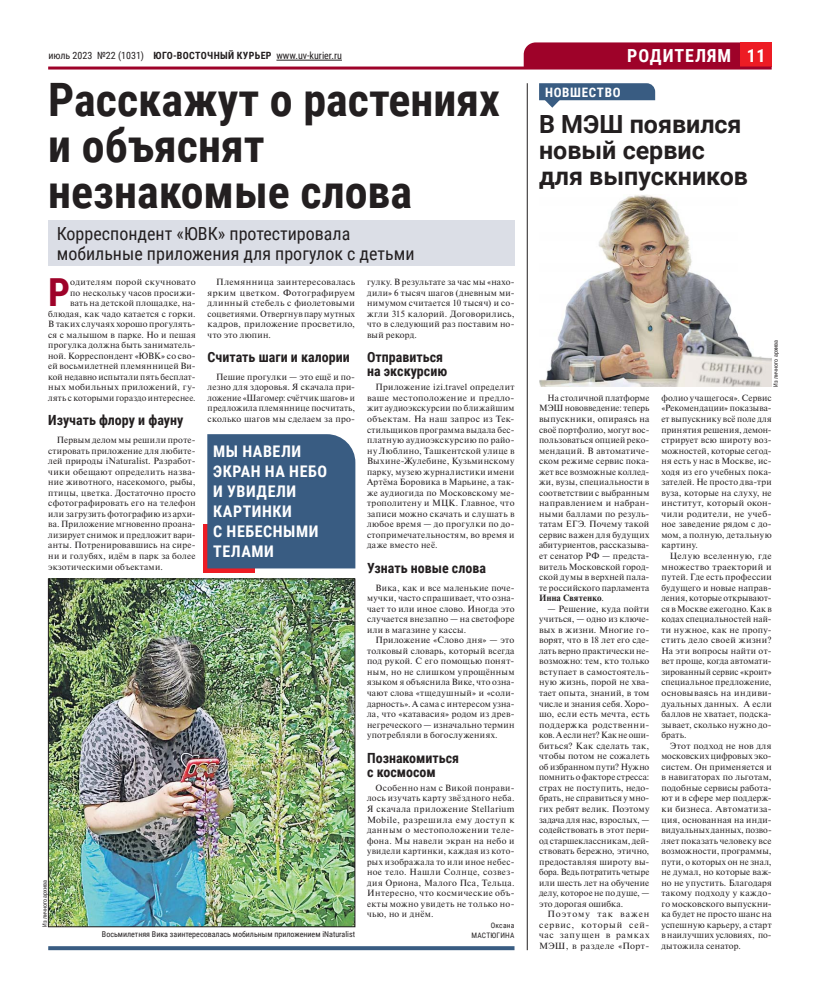
<style>
.page{position:relative;width:820px;height:993px;background:#fff}
.page>*{position:absolute;margin:0;border:0;box-sizing:border-box;transform-origin:0 0}
.t1{font:700 46px/46px "Roboto Condensed";color:#231f20}
.t2{font:700 38.6px "Roboto Condensed";color:#9e0229}
.t3{font:700 25px/26px "Roboto";color:#231f20}
.t4{font:18px/20px "Roboto Condensed";color:#231f20}
.t5{font:700 18px "Roboto Condensed";letter-spacing:.055em;color:#fff}
.t6{font:700 16px/20px "Roboto Condensed";letter-spacing:.035em;color:#fff}
.t7{font:700 14px/14px "Roboto Condensed";color:#231f20}
.t8{font:700 13px "Roboto Condensed";letter-spacing:.055em;color:#fff}
.t9{font:10px "Roboto Condensed";color:#231f20}
.t10{font:9px/10.5px "Newton C";letter-spacing:.025em;color:#231f20;text-align:justify}
.t11{font:8px "Roboto Condensed";color:#231f20}
.t12{font:7.5px/10.5px "Roboto Condensed";letter-spacing:.03em;color:#231f20;text-align:right}
.t13{font:6px "Roboto Condensed";color:#231f20}
.s1{font-weight:700}
</style>
<div class="page">
<div style="left:523px;top:42px;width:217px;height:24px;background:#9e0229"></div>
<div style="left:740px;top:42px;width:31px;height:25px;background:#ed1c24"></div>
<hr style="left:48px;top:66px;width:723px;height:3px;background:#9e0229">
<hr style="left:276px;top:60px;width:66px;height:1px;background:#231f20">
<svg style="left:48px;top:946px;width:466px;height:3px"></svg>
<div style="left:48px;top:221px;width:466px;height:45px;background:#dbdee6"></div>
<div style="left:203px;top:524px;width:51px;height:49px;background:#ed1c24"></div>
<div style="left:207px;top:434px;width:148px;height:134px;background:#395c82"></div>
<img style="left:539px;top:195px;width:232px;height:191px">
<svg style="left:539px;top:83px;width:116px;height:25px"></svg>
<img style="left:50px;top:580px;width:303px;height:344px">
<div style="left:48px;top:578px;width:307px;height:348px;border:1px solid #231f20"></div>
<hr style="left:527px;top:83px;width:1px;height:866px;background:#231f20">
<p class="t9" style="left:48px;top:50px;width:295px">июль 2023 №22 (1031) <span class="s1">ЮГО-ВОСТОЧНЫЙ КУРЬЕР</span> www.uv-kurier.ru</p>
<h3 class="t5" style="left:626px;top:45px;width:140px">РОДИТЕЛЯМ 11</h3>
<h1 class="t1" style="left:48px;top:78px;width:453px">Расскажут о растениях и объяснят незнакомые слова</h1>
<h3 class="t4" style="left:57px;top:224px;width:359px">Корреспондент «ЮВК» протестировала мобильные приложения для прогулок с детьми</h3>
<h2 class="t2" style="left:48px;top:270px;width:23px">Р</h2>
<p class="t10" style="left:48px;top:276px;width:149px;text-align:right">одителям порой скучновато<br>по нескольку часов просижи-<br>вать на детской площадке, на&shy;блюдая, как чадо катается с горки.<br>В таких случаях хорошо прогулять&shy;ся с малышом в парке. Но и пешая прогулка должна быть заниматель&shy;ной. Корреспондент «ЮВК» со сво&shy;ей восьмилетней племянницей Ви&shy;кой недавно испытали пять бесплат&shy;ных мобильных приложений, гу&shy;лять с которыми гораздо интереснее.</p>
<h3 class="t7" style="left:48px;top:413px;width:137px">Изучать флору и фауну</h3>
<p class="t10" style="left:48px;top:434px;width:149px;text-indent:9px">Первым делом мы решили проте&shy;стировать приложение для любите&shy;лей природы iNaturalist. Разработ&shy;чики обещают определить назва&shy;ние животного, насекомого, рыбы, птицы, цветка. Достаточно просто сфотографировать его на телефон или загрузить фотографию из архи&shy;ва. Приложение мгновенно проана&shy;лизирует снимок и предложит вари&shy;анты. Потренировавшись на сире&shy;ни и голубях, идём в парк за более экзотическими объектами.</p>
<p class="t10" style="left:207px;top:276px;width:149px;text-indent:9px">Племянница заинтересовалась ярким цветком. Фотографируем длинный стебель с фиолетовыми соцветиями. Отвергнув пару мутных кадров, приложение просветило, что это люпин.</p>
<h3 class="t7" style="left:207px;top:350px;width:143px">Считать шаги и калории</h3>
<p class="t10" style="left:207px;top:371px;width:149px;text-indent:9px">Пешие прогулки — это ещё и по&shy;лезно для здоровья. Я скачала при&shy;ложение «Шагомер: счётчик шагов» и предложила племяннице посчитать, сколько шагов мы сделаем за про-</p>
<h3 class="t6" style="left:213px;top:441px;width:115px">МЫ НАВЕЛИ<br>ЭКРАН НА НЕБО<br>И УВИДЕЛИ<br>КАРТИНКИ<br>С НЕБЕСНЫМИ<br>ТЕЛАМИ</h3>
<p class="t13" style="left:41px;top:926px;width:48px;rotate:-90deg">Из личного архива</p>
<p class="t11" style="left:102px;top:928px;width:254px">Восьмилетняя Вика заинтересовалась мобильным приложением iNaturalist</p>
<p class="t10" style="left:367px;top:276px;width:149px">гулку. В результате за час мы «нахо&shy;дили» 6 тысяч шагов (дневным ми&shy;нимумом считается 10 тысяч) и со&shy;жгли 315 калорий. Договорились, что в следующий раз поставим но&shy;вый рекорд.</p>
<h3 class="t7" style="left:367px;top:350px;width:82px">Отправиться на экскурсию</h3>
<p class="t10" style="left:367px;top:382px;width:149px;text-indent:9px">Приложение izi.travel определит ваше местоположение и предло&shy;жит аудиоэкскурсии по ближайшим объектам. На наш запрос из Тек&shy;стильщиков программа выдала бес&shy;платную аудиоэкскурсию по райо&shy;ну Люблино, Ташкентской улице в Выхине-Жулебине, Кузьминскому парку, музею журналистики имени Артёма Боровика в Марьине, а так&shy;же аудиогида по Московскому ме&shy;трополитену и МЦК. Главное, что записи можно скачать и слушать в любое время — до прогулки по до&shy;стопримечательностям, во время и даже вместо неё.</p>
<h3 class="t7" style="left:367px;top:561px;width:120px">Узнать новые слова</h3>
<p class="t10" style="left:367px;top:582px;width:149px;text-indent:9px">Вика, как и все маленькие поче&shy;мучки, часто спрашивает, что озна&shy;чает то или иное слово. Иногда это случается внезапно — на светофоре или в магазине у кассы.</p>
<p class="t10" style="left:367px;top:634px;width:149px;text-indent:9px">Приложение «Слово дня» — это толковый словарь, который всегда под рукой. С его помощью понят&shy;ным, но не слишком упрощённым языком я объяснила Вике, что озна&shy;чают слова «тщедушный» и «соли&shy;дарность». А сама с интересом узна&shy;ла, что «катавасия» родом из древ&shy;негреческого — изначально термин употребляли в богослужениях.</p>
<h3 class="t7" style="left:367px;top:750px;width:94px">Познакомиться с космосом</h3>
<p class="t10" style="left:367px;top:782px;width:149px;text-indent:9px">Особенно нам с Викой понрави&shy;лось изучать карту звёздного неба.<br>Я скачала приложение Stellarium Mobile, разрешила ему доступ к данным о местоположении теле&shy;фона. Мы навели экран на небо и увидели картинки, каждая из кото&shy;рых изображала то или иное небес&shy;ное тело. Нашли Солнце, созвез&shy;дия Ориона, Малого Пса, Тельца.<br>Интересно, что космические объ&shy;екты можно увидеть не только но&shy;чью, но и днём.</p>
<p class="t12" style="left:471px;top:919px;width:44px">Оксана<br>МАСТЮГИНА</p>
<h3 class="t8" style="left:544px;top:84px;width:77px">НОВШЕСТВО</h3>
<h3 class="t3" style="left:539px;top:112px;width:210px">В МЭШ появился новый сервис для выпускников</h3>
<p class="t13" style="left:771px;top:386px;width:48px;rotate:-90deg">Из личного архива</p>
<p class="t10" style="left:539px;top:392px;width:112px;text-indent:9px">На столичной платформе МЭШ нововведение: теперь выпускники, опираясь на своё портфолио, могут вос&shy;пользоваться опцией реко&shy;мендаций. В автоматиче&shy;ском режиме сервис пока&shy;жет все возможные коллед&shy;жи, вузы, специальности в соответствии с выбранным направлением и набран&shy;ными баллами по резуль&shy;татам ЕГЭ. Почему такой сервис важен для будущих абитуриентов, рассказыва&shy;ет сенатор РФ — предста&shy;витель Московской город&shy;ской думы в верхней пала&shy;те российского парламента <span class="s1">Инна Святенко</span>.</p>
<p class="t10" style="left:539px;top:603px;width:112px;text-indent:9px">— Решение, куда пойти учиться, — одно из ключе&shy;вых в жизни. Многие го&shy;ворят, что в 18 лет его сде&shy;лать верно практически не&shy;возможно: тем, кто только вступает в самостоятель&shy;ную жизнь, порой не хва&shy;тает опыта, знаний, в том числе и знания себя. Хоро&shy;шо, если есть мечта, есть поддержка родственни&shy;ков. А если нет? Как не оши&shy;биться? Как сделать так, чтобы потом не сожалеть об избранном пути? Нужно помнить о факторе стресса: страх не поступить, недо&shy;брать, не справиться у мно&shy;гих ребят велик. Поэтому задача для нас, взрослых, — содействовать в этот пери&shy;од старшеклассникам, дей&shy;ствовать бережно, этично, предоставляя широту вы&shy;бора. Ведь потратить четыре или шесть лет на обучение делу, которое не по душе, — это дорогая ошибка.</p>
<p class="t10" style="left:539px;top:908px;width:112px;text-indent:9px">Поэтому так важен сервис, который сей&shy;час запущен в рамках МЭШ, в разделе «Порт-</p>
<p class="t10" style="left:661px;top:392px;width:112px">фолио учащегося». Сервис «Рекомендации» показыва&shy;ет выпускнику всё поле для принятия решения, демон&shy;стрирует всю широту воз&shy;можностей, которые сегод&shy;ня есть у нас в Москве, ис&shy;ходя из его учебных пока&shy;зателей. Не просто два-три вуза, которые на слуху, не институт, который окон&shy;чили родители, не учеб&shy;ное заведение рядом с до&shy;мом, а полную, детальную картину.</p>
<p class="t10" style="left:661px;top:550px;width:112px;text-indent:9px">Целую вселенную, где множество траекторий и путей. Где есть профессии будущего и новые направ&shy;ления, которые открывают&shy;ся в Москве ежегодно. Как в кодах специальностей най&shy;ти нужное, как не пропу&shy;стить дело своей жизни?<br>На эти вопросы найти от&shy;вет проще, когда автомати&shy;зированный сервис «кроит» специальное предложение, основываясь на индиви&shy;дуальных данных. А если баллов не хватает, подска&shy;зывает, сколько нужно до&shy;брать.</p>
<p class="t10" style="left:661px;top:740px;width:112px;text-indent:9px">Этот подход не нов для московских цифровых эко&shy;систем. Он применяется и в навигаторах по льготам, подобные сервисы работа&shy;ют и в сфере мер поддерж&shy;ки бизнеса. Автоматиза&shy;ция, основанная на инди&shy;видуальных данных, позво&shy;ляет показать человеку все возможности, программы, пути, о которых он не знал, не думал, но которые важ&shy;но не упустить. Благодаря такому подходу у каждо&shy;го московского выпускни&shy;ка будет не просто шанс на успешную карьеру, а старт в наилучших условиях, по&shy;дытожила сенатор.</p>
</div>
